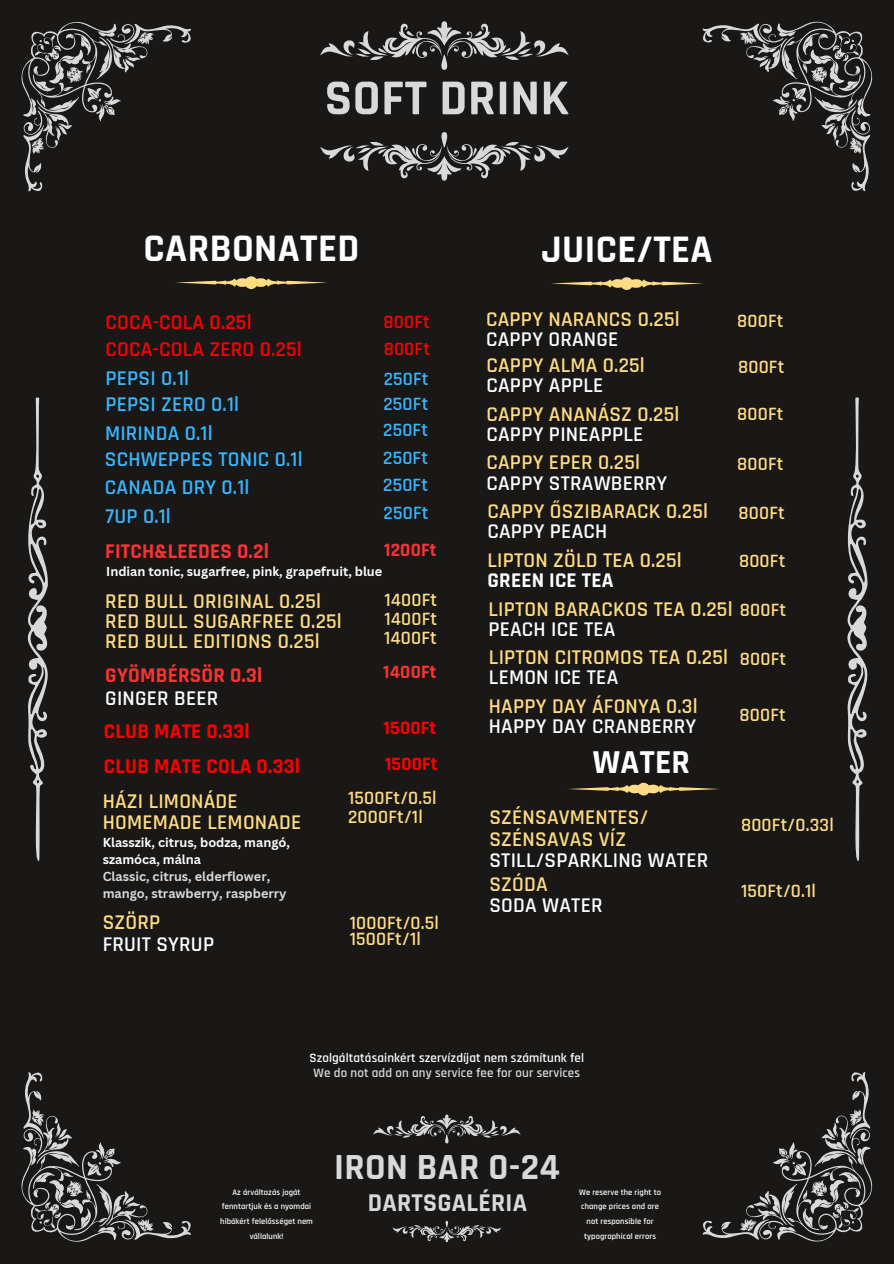
<style>
.page{position:relative;width:894px;height:1264px;background:#fff}
.page>*{position:absolute;margin:0;border:0;box-sizing:border-box;transform-origin:0 0}
.t1{font:700 50.85px "Rajdhani";letter-spacing:.01em;color:#d9d9d9}
.t2{font:700 39.45px "Rajdhani";letter-spacing:.01em;color:#fff}
.t3{font:700 37.2px "Rajdhani";letter-spacing:.01em;color:#d9d9d9}
.t4{font:700 33.9px "Rajdhani";letter-spacing:.01em;color:#fff}
.t5{font:700 25.8px "Rajdhani";letter-spacing:.01em;color:#d9d9d9}
.t6{font:600 21.15px/20.2px "Rajdhani";letter-spacing:.01em;color:#ffdc83}
.t7{font:600 21.15px "Rajdhani";letter-spacing:.01em;color:#38b6ff}
.t8{font:600 21.15px/20.2px "Rajdhani";letter-spacing:.01em;color:#fff}
.t9{font:600 21.15px "Rajdhani";letter-spacing:.01em;color:#f00}
.t10{font:700 21.15px "Rajdhani";letter-spacing:.01em;color:#ff3131}
.t11{font:700 21.15px "Rajdhani";letter-spacing:.01em;color:#f00}
.t12{font:600 19.05px/19px "Rajdhani";letter-spacing:.01em;color:#ffdc83}
.t13{font:600 19.05px "Rajdhani";letter-spacing:.01em;color:#38b6ff}
.t14{font:700 19.05px "Rajdhani";letter-spacing:.01em;color:#ff3131}
.t15{font:700 19.05px "Rajdhani";letter-spacing:.01em;color:#f00}
.t16{font:600 19.05px "Rajdhani";letter-spacing:.01em;color:#f00}
.t17{font:600 12.9px "Rajdhani";letter-spacing:.01em;color:#fff}
.t18{font:600 12.9px "Rajdhani";letter-spacing:.01em;color:#d9d9d9}
.t19{font:700 12.75px/17px "Canva Sans";color:#fff}
.t20{font:700 12.75px/17px "Canva Sans";color:#d9d9d9}
.t21{font:600 8.4px/14.9px "Rajdhani";letter-spacing:.01em;color:#fff;text-align:center}
.s1{color:#ffdc83}
.s2{color:#fff}
.s3{font-weight:700;color:#fff}
.s4{font-size:19.05px}
</style>
<div class="page">
<div style="left:0;top:0;width:893px;height:1263px;background:#191817"></div>
<svg style="left:27px;top:397px;width:21px;height:464px"></svg>
<svg style="left:847px;top:397px;width:21px;height:464px"></svg>
<svg style="left:21px;top:22px;width:170px;height:169px"></svg>
<svg style="left:320px;top:21px;width:248px;height:49px"></svg>
<svg style="left:320px;top:132px;width:248px;height:48px"></svg>
<svg style="left:702px;top:1072px;width:170px;height:169px"></svg>
<svg style="left:702px;top:21px;width:170px;height:170px"></svg>
<svg style="left:551px;top:277px;width:152px;height:13px"></svg>
<svg style="left:568px;top:782px;width:152px;height:14px"></svg>
<svg style="left:21px;top:1072px;width:170px;height:169px"></svg>
<svg style="left:176px;top:276px;width:151px;height:13px"></svg>
<svg style="left:373px;top:1114px;width:147px;height:29px"></svg>
<svg style="left:392px;top:1220px;width:109px;height:22px"></svg>
<p class="t1" style="left:324px;top:67px;width:246px">SOFT DRINK</p>
<h6 class="t2" style="left:144px;top:224px;width:217px">CARBONATED</h6>
<h6 class="t9" style="left:105px;top:309px;width:148px">COCA-COLA 0.25l</h6>
<h5 class="t16" style="left:383px;top:310px;width:48px">800Ft</h5>
<p class="t9" style="left:105px;top:336px;width:198px">COCA-COLA ZERO 0.25l</p>
<p class="t16" style="left:383px;top:337px;width:48px">800Ft</p>
<p class="t7" style="left:105px;top:365px;width:85px">PEPSI 0.1l</p>
<p class="t13" style="left:383px;top:367px;width:46px">250Ft</p>
<p class="t7" style="left:105px;top:392px;width:135px">PEPSI ZERO 0.1l</p>
<h6 class="t13" style="left:383px;top:392px;width:46px">250Ft</h6>
<p class="t7" style="left:105px;top:446px;width:199px">SCHWEPPES TONIC 0.1l</p>
<h6 class="t13" style="left:383px;top:446px;width:46px">250Ft</h6>
<h6 class="t7" style="left:105px;top:474px;width:146px">CANADA DRY 0.1l</h6>
<h6 class="t13" style="left:383px;top:473px;width:46px">250Ft</h6>
<h6 class="t7" style="left:105px;top:503px;width:67px">7UP 0.1l</h6>
<h5 class="t13" style="left:383px;top:501px;width:46px">250Ft</h5>
<p class="t7" style="left:105px;top:420px;width:109px">MIRINDA 0.1l</p>
<p class="t13" style="left:383px;top:418px;width:46px">250Ft</p>
<h6 class="t10" style="left:105px;top:538px;width:165px">FITCH&amp;LEEDES 0.2l</h6>
<h6 class="t14" style="left:384px;top:538px;width:54px">1200Ft</h6>
<h6 class="t19" style="left:106px;top:562px;width:277px">Indian tonic, sugarfree, pink, grapefruit, blue</h6>
<h6 class="t6" style="left:105px;top:591px;width:217px">RED BULL ORIGINAL 0.25l</h6>
<h6 class="t12" style="left:384px;top:590px;width:54px">1400Ft</h6>
<h6 class="t6" style="left:105px;top:612px;width:238px">RED BULL SUGARFREE 0.25l</h6>
<h6 class="t12" style="left:384px;top:609px;width:54px">1400Ft</h6>
<h6 class="t6" style="left:105px;top:631px;width:216px">RED BULL EDITIONS 0.25l</h6>
<h6 class="t12" style="left:384px;top:629px;width:54px">1400Ft</h6>
<h6 class="t10" style="left:105px;top:662px;width:158px">GYÖMBÉRSÖR 0.3l</h6>
<h6 class="t14" style="left:383px;top:660px;width:55px">1400Ft</h6>
<h6 class="t8" style="left:105px;top:688px;width:114px">GINGER BEER</h6>
<h3 class="t11" style="left:104px;top:718px;width:147px">CLUB MATE 0.33l</h3>
<p class="t15" style="left:383px;top:716px;width:54px">1500Ft</p>
<h5 class="t11" style="left:104px;top:753px;width:197px">CLUB MATE COLA 0.33l</h5>
<h5 class="t15" style="left:385px;top:752px;width:54px">1500Ft</h5>
<h6 class="t6" style="left:103px;top:791px;width:200px;line-height:21.1px">HÁZI LIMONÁDE<br>HOMEMADE LEMONADE</h6>
<h6 class="t19" style="left:103px;top:833px;width:189px">Klasszik, citrus, bodza, mangó, szamóca, málna</h6>
<p class="t20" style="left:103px;top:867px;width:185px">Classic, citrus, elderflower, mango, strawberry, raspberry</p>
<h6 class="t8" style="left:103px;top:911px;width:113px;line-height:22.2px"><span class="s1">SZÖRP<br></span>FRUIT SYRUP</h6>
<h6 class="t12" style="left:350px;top:913px;width:91px">1000Ft/0.5l</h6>
<h6 class="t12" style="left:348px;top:789px;width:90px">1500Ft/0.5l<br>2000Ft/1l</h6>
<h6 class="t12" style="left:350px;top:929px;width:73px">1500Ft/1l</h6>
<p class="t2" style="left:541px;top:225px;width:173px">JUICE/TEA</p>
<h1 class="t6" style="left:486px;top:310px;width:195px">CAPPY NARANCS 0.25l<br><span class="s2">CAPPY ORANGE</span></h1>
<p class="t12" style="left:737px;top:311px;width:48px">800Ft</p>
<p class="t6" style="left:486px;top:356px;width:160px">CAPPY ALMA 0.25l<br><span class="s2">CAPPY APPLE</span></p>
<h2 class="t12" style="left:737px;top:357px;width:48px">800Ft</h2>
<p class="t6" style="left:486px;top:404px;width:194px">CAPPY ANANÁSZ 0.25l<br><span class="s2">CAPPY PINEAPPLE</span></p>
<h2 class="t12" style="left:737px;top:404px;width:48px">800Ft</h2>
<p class="t8" style="left:486px;top:453px;width:182px"><span class="s1">CAPPY EPER 0.25l<br></span>CAPPY STRAWBERRY</p>
<p class="t12" style="left:737px;top:455px;width:48px">800Ft</p>
<h6 class="t6" style="left:487px;top:502px;width:222px">CAPPY ŐSZIBARACK 0.25l<br><span class="s2">CAPPY PEACH</span></h6>
<h6 class="t12" style="left:738px;top:503px;width:48px">800Ft</h6>
<h6 class="t6" style="left:487px;top:550px;width:196px">LIPTON ZÖLD TEA 0.25l<br><span class="s3">GREEN ICE TEA</span></h6>
<h6 class="t12" style="left:738px;top:552px;width:48px">800Ft</h6>
<h6 class="t6" style="left:488px;top:599px;width:299px">LIPTON BARACKOS TEA 0.25l <span class="s4">800Ft<br></span><span class="s2">PEACH ICE TEA</span></h6>
<h6 class="t6" style="left:489px;top:648px;width:240px">LIPTON CITROMOS TEA 0.25l<br><span class="s2">LEMON ICE TEA</span></h6>
<h6 class="t12" style="left:739px;top:649px;width:48px">800Ft</h6>
<h6 class="t6" style="left:489px;top:696px;width:210px">HAPPY DAY ÁFONYA 0.3l<br><span class="s2">HAPPY DAY CRANBERRY</span></h6>
<h6 class="t4" style="left:592px;top:741px;width:99px">WATER</h6>
<h6 class="t12" style="left:739px;top:705px;width:48px">800Ft</h6>
<h6 class="t6" style="left:489px;top:807px;width:220px;line-height:21.1px">SZÉNSAVMENTES/<br>SZÉNSAVAS VÍZ<br><span class="s2">STILL/SPARKLING WATER</span></h6>
<h6 class="t12" style="left:740px;top:815px;width:94px">800Ft/0.33l</h6>
<h6 class="t8" style="left:489px;top:873px;width:114px;line-height:21.1px"><span class="s1">SZÓDA<br></span>SODA WATER</h6>
<h6 class="t12" style="left:740px;top:881px;width:77px">150Ft/0.1l</h6>
<h6 class="t17" style="left:309px;top:1049px;width:276px">Szolgáltatásainkért szervízdíjat nem számítunk fel</h6>
<h6 class="t18" style="left:313px;top:1065px;width:268px">We do not add on any service fee for our services</h6>
<h6 class="t3" style="left:334px;top:1144px;width:227px">IRON BAR 0-24</h6>
<h6 class="t5" style="left:368px;top:1187px;width:161px">DARTSGALÉRIA</h6>
<h6 class="t21" style="left:220px;top:1184px;width:94px">Az árváltozás jogát fenntartjuk és a nyomdai hibákért felelősséget nem vállalunk!</h6>
<h6 class="t21" style="left:579px;top:1184px;width:83px">We reserve the right to change prices and are not responsible for typographical errors</h6>
</div>
